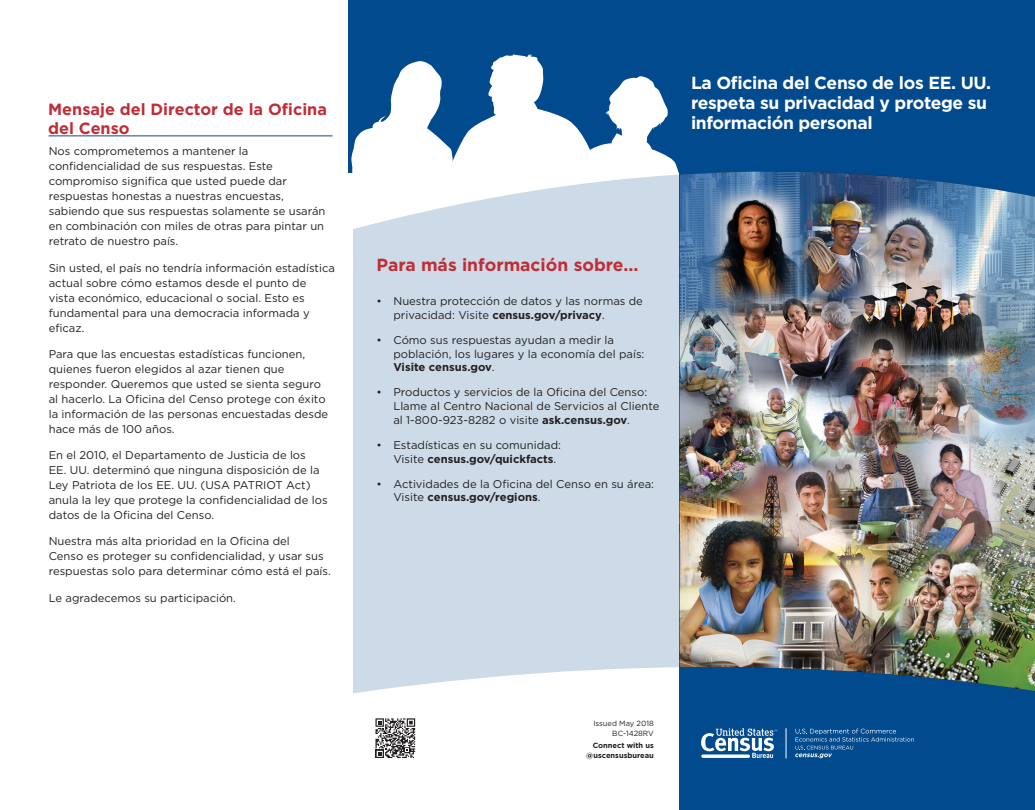
<style>
.page{position:relative;width:1035px;height:810px;background:#fff}
.page>*{position:absolute;margin:0;border:0;box-sizing:border-box;transform-origin:0 0}
.t1{font:700 17.5px/20px "Gotham";letter-spacing:-.02em;color:#fff}
.t2{font:700 17.5px "Gotham";color:#c02d37}
.t3{font:700 16.25px/18.8px "Gotham";color:#c02d37}
.t4{font:11.25px/15px "Gotham";color:#231f20}
.t5{font:700 7.5px/10px "Gotham";color:#231f20;text-align:right}
.t6{font:7.5px/10px "Gotham";color:#231f20;text-align:right}
.s1{font-weight:700}
</style>
<div class="page">
<div style="left:680px;top:0;width:355px;height:810px;background:#004a8d"></div>
<svg style="left:353px;top:173px;width:327px;height:529px;background:#d1dde9"></svg>
<hr style="left:48px;top:136px;width:284px;height:1px;background:#124783">
<div style="left:349px;top:0;width:332px;height:173px;background:#004a8d"></div>
<svg style="left:351px;top:54px;width:328px;height:119px"></svg>
<img style="left:680px;top:171px;width:355px;height:520px">
<svg style="left:415px;top:718px;width:1px;height:34px"></svg>
<svg style="left:375px;top:718px;width:40px;height:40px"></svg>
<svg style="left:701px;top:728px;width:76px;height:30px"></svg>
<hr style="left:786px;top:728px;width:1px;height:30px;background:#fff">
<svg style="left:795px;top:729px;width:119px;height:29px"></svg>
<h2 class="t3" style="left:48px;top:100px;width:280px">Mensaje del Director de la Oficina del Censo</h2>
<p class="t4" style="left:49px;top:144px;width:278px">Nos comprometemos a mantener la confidencialidad de sus respuestas. Este compromiso significa que usted puede dar respuestas honestas a nuestras encuestas, sabiendo que sus respuestas solamente se usarán en combinación con miles de otras para pintar un retrato de nuestro país.</p>
<p class="t4" style="left:49px;top:260px;width:288px">Sin usted, el país no tendría información estadística actual sobre cómo estamos desde el punto de vista económico, educacional o social. Esto es fundamental para una democracia informada y eficaz.</p>
<p class="t4" style="left:49px;top:346px;width:281px">Para que las encuestas estadísticas funcionen, quienes fueron elegidos al azar tienen que responder. Queremos que usted se sienta seguro al hacerlo. La Oficina del Censo protege con éxito la información de las personas encuestadas desde hace más de 100 años.</p>
<p class="t4" style="left:49px;top:447px;width:280px">En el 2010, el Departamento de Justicia de los<br>EE. UU. determinó que ninguna disposición de la Ley Patriota de los EE. UU. (USA PATRIOT Act) anula la ley que protege la confidencialidad de los datos de la Oficina del Censo.</p>
<p class="t4" style="left:49px;top:534px;width:284px">Nuestra más alta prioridad en la Oficina del<br>Censo es proteger su confidencialidad, y usar sus respuestas solo para determinar cómo está el país.</p>
<p class="t4" style="left:49px;top:590px;width:189px">Le agradecemos su participación.</p>
<h1 class="t1" style="left:691px;top:73px;width:302px">La Oficina del Censo de los EE. UU. respeta su privacidad y protege su información personal</h1>
<h1 class="t2" style="left:377px;top:254px;width:263px">Para más información sobre...</h1>
<p class="t4" style="left:393px;top:294px;width:251px;line-height:13.8px;text-indent:-17px">• Nuestra protección de datos y las normas de privacidad: Visite <span class="s1">census.gov/privacy</span>.</p>
<p class="t4" style="left:393px;top:333px;width:253px;line-height:13.8px;text-indent:-17px">• Cómo sus respuestas ayudan a medir la población, los lugares y la economía del país:<br><span class="s1">Visite census.gov</span>.</p>
<p class="t4" style="left:393px;top:385px;width:267px;line-height:13.8px;text-indent:-17px">• Productos y servicios de la Oficina del Censo:<br>Llame al Centro Nacional de Servicios al Cliente al 1-800-923-8282 o visite <span class="s1">ask.census.gov</span>.</p>
<p class="t4" style="left:393px;top:438px;width:169px;line-height:13.8px;text-indent:-17px">• Estadísticas en su comunidad:<br>Visite <span class="s1">census.gov/quickfacts</span>.</p>
<p class="t4" style="left:393px;top:477px;width:262px;line-height:13.8px;text-indent:-17px">• Actividades de la Oficina del Censo en su área:<br>Visite <span class="s1">census.gov/regions</span>.</p>
<p class="t6" style="left:593px;top:718px;width:62px">Issued May 2018<br>BC-1428RV</p>
<p class="t5" style="left:586px;top:741px;width:69px">Connect with us @uscensusbureau</p>
</div>
